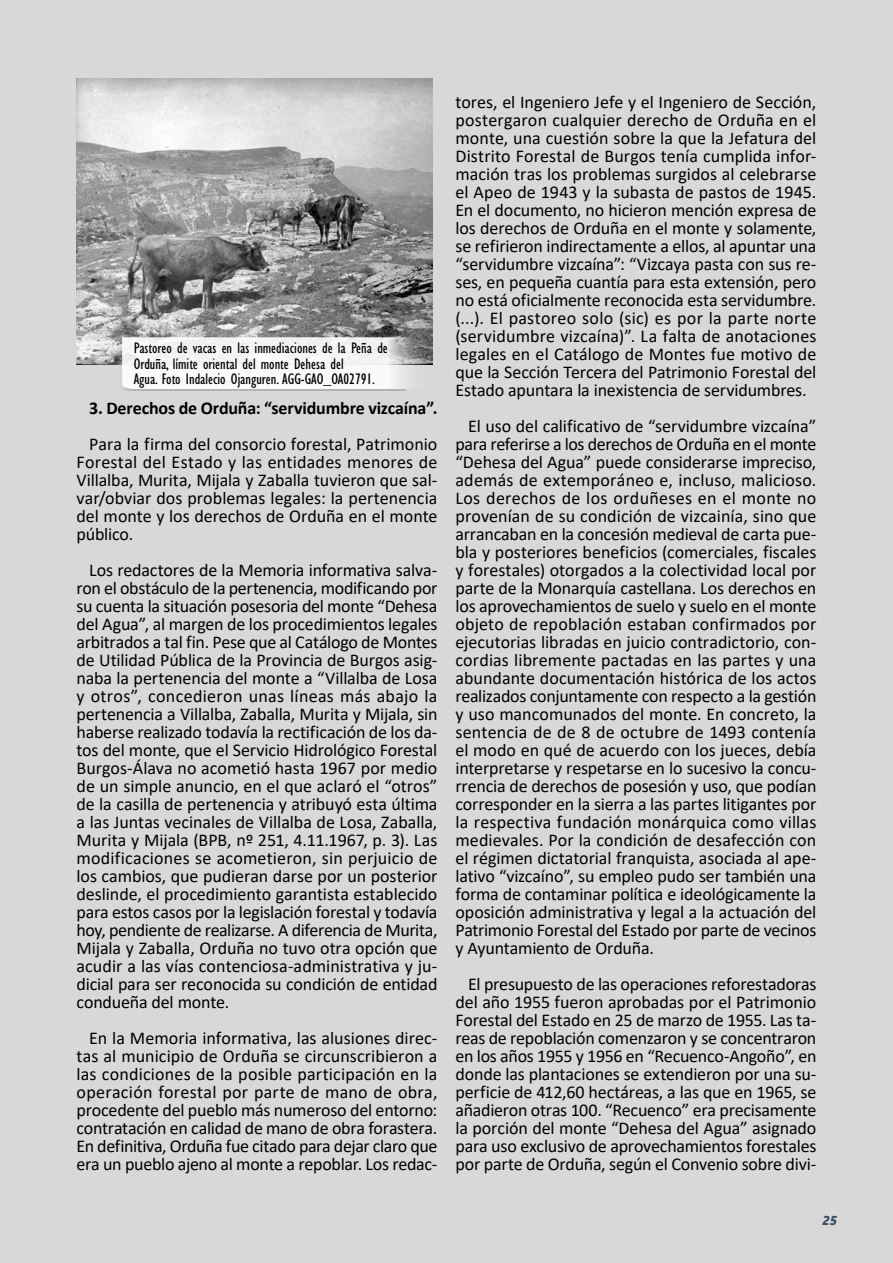
<style>
.page{position:relative;width:893px;height:1263px;background:#d9d7d8}
.page>*{position:absolute;margin:0;border:0;box-sizing:border-box;transform-origin:0 0}
.t1{font:18px/18px "Calibri";letter-spacing:-.01em;color:#000;text-align:justify}
.t2{font:700 18px "Calibri";letter-spacing:-.01em;color:#000}
.t3{font:condensed 15.75px/15.8px "Gill Sans Std";color:#000}
.t4{font:italic 700 13.5px "HP Simplified";color:#374f67}
</style>
<div class="page">
<img style="left:77px;top:79px;width:356px;height:285px">
<svg style="left:118px;top:337px;width:315px;height:54px;background:#ebeaea"></svg>
<p class="t3" style="left:134px;top:340px;width:256px">Pastoreo de vacas en las inmediaciones de la Peña de<br>Orduña, límite oriental del monte Dehesa del<br>Agua. Foto Indalecio Ojanguren. AGG-GAO_OA02791.</p>
<p class="t2" style="left:89px;top:395px;width:350px">3. Derechos de Orduña: “servidumbre vizcaína”.</p>
<p class="t1" style="left:77px;top:435px;width:362px;text-indent:13px">Para la firma del consorcio forestal, Patrimonio Forestal del Estado y las entidades menores de Villalba, Murita, Mijala y Zaballa tuvieron que sal&shy;var/obviar dos problemas legales: la pertenencia del monte y los derechos de Orduña en el monte público.</p>
<p class="t1" style="left:77px;top:561px;width:362px;text-indent:13px">Los redactores de la Memoria informativa salva&shy;ron el obstáculo de la pertenencia, modificando por su cuenta la situación posesoria del monte “Dehesa del Agua”, al margen de los procedimientos legales arbitrados a tal fin. Pese que al Catálogo de Montes de Utilidad Pública de la Provincia de Burgos asig&shy;naba la pertenencia del monte a “Villalba de Losa y otros”, concedieron unas líneas más abajo la pertenencia a Villalba, Zaballa, Murita y Mijala, sin haberse realizado todavía la rectificación de los da&shy;tos del monte, que el Servicio Hidrológico Forestal Burgos-Álava no acometió hasta 1967 por medio de un simple anuncio, en el que aclaró el “otros” de la casilla de pertenencia y atribuyó esta última a las Juntas vecinales de Villalba de Losa, Zaballa, Murita y Mijala (BPB, nº 251, 4.11.1967, p. 3). Las modificaciones se acometieron, sin perjuicio de los cambios, que pudieran darse por un posterior deslinde, el procedimiento garantista establecido para estos casos por la legislación forestal y todavía hoy, pendiente de realizarse. A diferencia de Murita, Mijala y Zaballa, Orduña no tuvo otra opción que acudir a las vías contenciosa-administrativa y ju&shy;dicial para ser reconocida su condición de entidad condueña del monte.</p>
<p class="t1" style="left:77px;top:1029px;width:362px;text-indent:13px">En la Memoria informativa, las alusiones direc&shy;tas al municipio de Orduña se circunscribieron a las condiciones de la posible participación en la operación forestal por parte de mano de obra, procedente del pueblo más numeroso del entorno: contratación en calidad de mano de obra forastera.<br>En definitiva, Orduña fue citado para dejar claro que era un pueblo ajeno al monte a repoblar. Los redac-</p>
<p class="t1" style="left:455px;top:93px;width:362px">tores, el Ingeniero Jefe y el Ingeniero de Sección, postergaron cualquier derecho de Orduña en el monte, una cuestión sobre la que la Jefatura del Distrito Forestal de Burgos tenía cumplida infor&shy;mación tras los problemas surgidos al celebrarse el Apeo de 1943 y la subasta de pastos de 1945.<br>En el documento, no hicieron mención expresa de los derechos de Orduña en el monte y solamente, se refirieron indirectamente a ellos, al apuntar una “servidumbre vizcaína”: “Vizcaya pasta con sus re&shy;ses, en pequeña cuantía para esta extensión, pero no está oficialmente reconocida esta servidumbre. (...). El pastoreo solo (sic) es por la parte norte (servidumbre vizcaína)”. La falta de anotaciones legales en el Catálogo de Montes fue motivo de que la Sección Tercera del Patrimonio Forestal del Estado apuntara la inexistencia de servidumbres.</p>
<p class="t1" style="left:455px;top:417px;width:362px;text-indent:13px">El uso del calificativo de “servidumbre vizcaína” para referirse a los derechos de Orduña en el monte “Dehesa del Agua” puede considerarse impreciso, además de extemporáneo e, incluso, malicioso.<br>Los derechos de los orduñeses en el monte no provenían de su condición de vizcainía, sino que arrancaban en la concesión medieval de carta pue&shy;bla y posteriores beneficios (comerciales, fiscales y forestales) otorgados a la colectividad local por parte de la Monarquía castellana. Los derechos en los aprovechamientos de suelo y suelo en el monte objeto de repoblación estaban confirmados por ejecutorias libradas en juicio contradictorio, con&shy;cordias libremente pactadas en las partes y una abundante documentación histórica de los actos realizados conjuntamente con respecto a la gestión y uso mancomunados del monte. En concreto, la sentencia de de 8 de octubre de 1493 contenía el modo en qué de acuerdo con los jueces, debía interpretarse y respetarse en lo sucesivo la concu&shy;rrencia de derechos de posesión y uso, que podían corresponder en la sierra a las partes litigantes por la respectiva fundación monárquica como villas medievales. Por la condición de desafección con el régimen dictatorial franquista, asociada al ape&shy;lativo “vizcaíno”, su empleo pudo ser también una forma de contaminar política e ideológicamente la oposición administrativa y legal a la actuación del Patrimonio Forestal del Estado por parte de vecinos y Ayuntamiento de Orduña.</p>
<p class="t1" style="left:455px;top:975px;width:362px;text-indent:13px">El presupuesto de las operaciones reforestadoras del año 1955 fueron aprobadas por el Patrimonio Forestal del Estado en 25 de marzo de 1955. Las ta&shy;reas de repoblación comenzaron y se concentraron en los años 1955 y 1956 en “Recuenco-Angoño”, en donde las plantaciones se extendieron por una su&shy;perficie de 412,60 hectáreas, a las que en 1965, se añadieron otras 100. “Recuenco” era precisamente la porción del monte “Dehesa del Agua” asignado para uso exclusivo de aprovechamientos forestales por parte de Orduña, según el Convenio sobre divi-</p>
<p class="t4" style="left:822px;top:1212px;width:16px">25</p>
</div>
